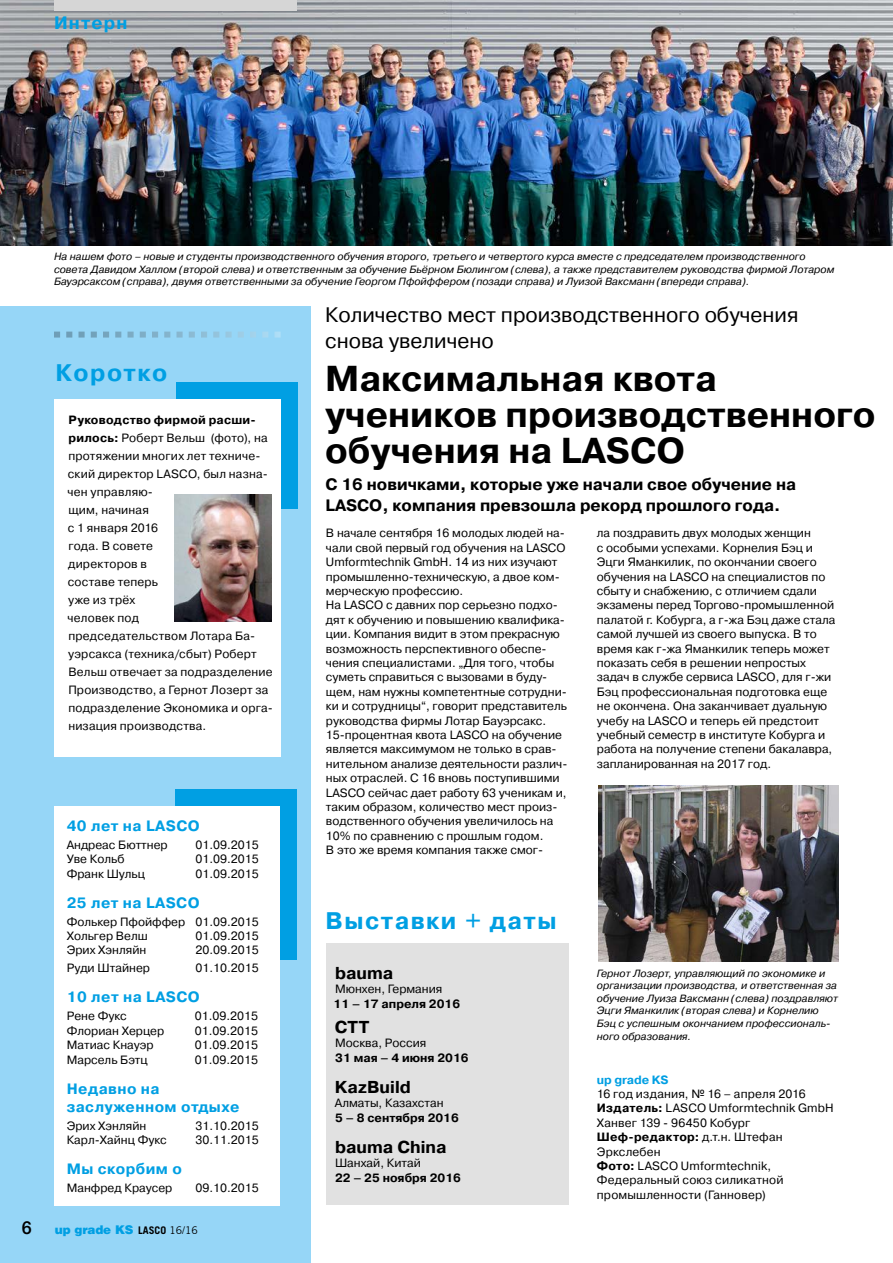
<style>
.page{position:relative;width:893px;height:1263px;background:#fff}
.page>*{position:absolute;margin:0;border:0;box-sizing:border-box;transform-origin:0 0}
.t1{font:700 36px/36px "Pragmatica C";color:#000}
.t2{font:700 24px "Pragmatica C";letter-spacing:.06em;color:#009fe3}
.t3{font:21px/25.2px "Pragmatica C";color:#000}
.t4{font:700 18px "Pragmatica C";letter-spacing:.06em;color:#009fe3}
.t5{font:500 18px "Helvetica Neue";color:#000}
.t6{font:700 17.25px "Pragmatica C";color:#000}
.t7{font:700 16.5px/21px "Pragmatica C";color:#000}
.t8{font:700 15px/18px "Pragmatica C";letter-spacing:.03em;color:#009fe3}
.t9{font:12px/14.4px "Pragmatica C";color:#000}
.t10{font:700 12px "Pragmatica C";color:#000}
.t11{font:900 12px "Helvetica";letter-spacing:-.01em;color:#009fe3}
.t12{font:700 12px "Pragmatica C";letter-spacing:-.01em;color:#009fe3}
.t13{font:italic 10.5px/12.6px "Pragmatica C";color:#000}
.s1{font-weight:700}
.s2{font-family:"Trade Gothic";font-weight:700;font-size:10.5px;color:#000}
.s3{font-family:"Trade Gothic";font-weight:400;font-size:10.5px;color:#000}
</style>
<div class="page">
<div style="left:0;top:306px;width:310px;height:957px;background:#96d6f7"></div>
<div style="left:326px;top:943px;width:242px;height:261px;background:#e1e1e1"></div>
<div style="left:175px;top:789px;width:121px;height:170px;background:#009fe3"></div>
<div style="left:54px;top:806px;width:226px;height:400px;background:#fff"></div>
<div style="left:176px;top:382px;width:121px;height:126px;background:#009fe3"></div>
<div style="left:54px;top:399px;width:227px;height:357px;background:#fff"></div>
<img style="left:0;top:0;width:893px;height:245px">
<img style="left:598px;top:785px;width:241px;height:177px">
<img style="left:175px;top:495px;width:96px;height:126px">
<div style="left:54px;top:0;width:242px;height:11px;background:#d6d6d6"></div>
<svg style="left:54px;top:332px;width:227px;height:6px"></svg>
<h3 class="t4" style="left:54px;top:13px;width:75px">Интерн</h3>
<h3 class="t5" style="left:22px;top:1217px;width:12px">6</h3>
<p class="t13" style="left:54px;top:250px;width:782px">На нашем фото – новые и студенты производственного обучения второго, третьего и четвертого курса вместе с председателем производственного совета Давидом Халлом (второй слева) и ответственным за обучение Бьёрном Бюлингом (слева), а также представителем руководства фирмой Лотаром<br>Бауэрсаксом (справа), двумя ответственными за обучение Георгом Пфойффером (позади справа) и Луизой Ваксманн (впереди справа).</p>
<h3 class="t3" style="left:325px;top:303px;width:475px">Количество мест производственного обучения снова увеличено</h3>
<h1 class="t1" style="left:325px;top:361px;width:552px">Максимальная квота учеников производственного обучения на LASCO</h1>
<h3 class="t7" style="left:325px;top:474px;width:472px">С 16 новичками, которые уже начали свое обучение на<br>LASCO, компания превзошла рекорд прошлого года.</h3>
<p class="t9" style="left:326px;top:526px;width:243px">В начале сентября 16 молодых людей на&shy;чали свой первый год обучения на LASCO Umformtechnik GmbH. 14 из них изучают промышленно-техническую, а двое ком&shy;мерческую профессию.<br>На LASCO с давних пор серьезно подхо&shy;дят к обучению и повышению квалифика&shy;ции. Компания видит в этом прекрасную возможность перспективного обеспе&shy;чения специалистами. „Для того, чтобы суметь справиться с вызовами в буду&shy;щем, нам нужны компетентные сотрудни&shy;ки и сотрудницы“, говорит представитель руководства фирмы Лотар Бауэрсакс.<br>15-процентная квота LASCO на обучение является максимумом не только в срав&shy;нительном анализе деятельности различ&shy;ных отраслей. С 16 вновь поступившими LASCO сейчас дает работу 63 ученикам и, таким образом, количество мест произ&shy;водственного обучения увеличилось на 10% по сравнению с прошлым годом.<br>В это же время компания также смог-</p>
<p class="t9" style="left:597px;top:526px;width:240px">ла поздравить двух молодых женщин<br>с особыми успехами. Корнелия Бэц и Эцги Яманкилик, по окончании своего обучения на LASCO на специалистов по сбыту и снабжению, с отличием сдали экзамены перед Торгово-промышленной палатой г. Кобурга, а г-жа Бэц даже стала самой лучшей из своего выпуска. В то время как г-жа Яманкилик теперь может показать себя в решении непростых задач в службе сервиса LASCO, для г-жи Бэц профессиональная подготовка еще не окончена. Она заканчивает дуальную учебу на LASCO и теперь ей предстоит учебный семестр в институте Кобурга и работа на получение степени бакалавра, запланированная на 2017 год.</p>
<h2 class="t2" style="left:56px;top:359px;width:113px">Коротко</h2>
<p class="t9" style="left:68px;top:411px;width:207px;line-height:18px"><span class="s1">Руководство фирмой расши&shy;рилось:</span> Роберт Вельш (фото), на протяжении многих лет техниче&shy;ский директор LASCO, был назна&shy;чен управляю-<br>щим, начиная<br>с 1 января 2016<br>года. В совете<br>директоров в<br>составе теперь<br>уже из трёх<br>человек под<br>председательством Лотара Ба&shy;уэрсакса (техника/сбыт) Роберт<br>Вельш отвечает за подразделение<br>Производство, а Гернот Лозерт за подразделение Экономика и орга&shy;низация производства.</p>
<p class="t8" style="left:67px;top:817px;width:134px">40 лет на LASCO</p>
<p class="t9" style="left:67px;top:837px;width:102px">Андреас Бюттнер</p>
<p class="t9" style="left:196px;top:837px;width:65px">01.09.2015</p>
<p class="t9" style="left:67px;top:852px;width:59px">Уве Кольб</p>
<p class="t9" style="left:196px;top:852px;width:65px">01.09.2015</p>
<p class="t9" style="left:67px;top:866px;width:80px">Франк Шульц</p>
<p class="t9" style="left:196px;top:866px;width:65px">01.09.2015</p>
<p class="t8" style="left:67px;top:893px;width:134px">25 лет на LASCO</p>
<p class="t9" style="left:67px;top:914px;width:193px">Фолькер Пфойффер 01.09.2015<br>Хольгер Велш</p>
<h2 class="t2" style="left:325px;top:907px;width:233px">Выставки + даты</h2>
<p class="t9" style="left:196px;top:929px;width:65px">01.09.2015</p>
<p class="t9" style="left:67px;top:943px;width:81px">Эрих Хэнляйн</p>
<p class="t9" style="left:196px;top:943px;width:65px">20.09.2015</p>
<p class="t9" style="left:67px;top:961px;width:85px">Руди Штайнер</p>
<p class="t9" style="left:196px;top:961px;width:65px">01.10.2015</p>
<p class="t8" style="left:67px;top:988px;width:135px">10 лет на LASCO</p>
<p class="t9" style="left:67px;top:1009px;width:62px">Рене Фукс</p>
<p class="t9" style="left:195px;top:1009px;width:65px">01.09.2015</p>
<p class="t9" style="left:67px;top:1023px;width:99px">Флориан Херцер</p>
<p class="t9" style="left:195px;top:1023px;width:65px">01.09.2015</p>
<p class="t9" style="left:67px;top:1038px;width:88px">Матиас Кнауэр</p>
<p class="t9" style="left:195px;top:1038px;width:65px">01.09.2015</p>
<p class="t9" style="left:67px;top:1052px;width:82px">Марсель Бэтц</p>
<p class="t9" style="left:195px;top:1052px;width:65px">01.09.2015</p>
<p class="t8" style="left:67px;top:1079px;width:174px">Недавно на заслуженном отдыхе</p>
<p class="t9" style="left:67px;top:1118px;width:81px">Эрих Хэнляйн</p>
<p class="t9" style="left:196px;top:1118px;width:65px">31.10.2015</p>
<p class="t9" style="left:67px;top:1133px;width:102px">Карл-Хайнц Фукс</p>
<p class="t9" style="left:196px;top:1133px;width:65px">30.11.2015</p>
<p class="t8" style="left:67px;top:1160px;width:117px">Мы скорбим о</p>
<p class="t9" style="left:67px;top:1181px;width:107px">Манфред Краусер</p>
<p class="t9" style="left:196px;top:1181px;width:65px">09.10.2015</p>
<p class="t11" style="left:55px;top:1222px;width:145px">up grade KS <span class="s2">LASCO</span> <span class="s3">16/16</span></p>
<h3 class="t6" style="left:335px;top:963px;width:60px">bauma</h3>
<p class="t9" style="left:335px;top:982px;width:109px">Мюнхен, Германия</p>
<p class="t10" style="left:334px;top:997px;width:128px">11 – 17 апреля 2016</p>
<h3 class="t6" style="left:335px;top:1017px;width:36px">CTT</h3>
<p class="t9" style="left:335px;top:1036px;width:93px">Москва, Россия</p>
<p class="t10" style="left:335px;top:1051px;width:135px">31 мая – 4 июня 2016</p>
<h3 class="t6" style="left:335px;top:1077px;width:77px">KazBuild</h3>
<p class="t9" style="left:335px;top:1096px;width:110px">Алматы, Казахстан</p>
<p class="t10" style="left:335px;top:1111px;width:125px">5 – 8 сентября 2016</p>
<h3 class="t6" style="left:335px;top:1137px;width:113px">bauma China</h3>
<p class="t9" style="left:335px;top:1156px;width:87px">Шанхай, Китай</p>
<p class="t10" style="left:335px;top:1171px;width:128px">22 – 25 ноября 2016</p>
<p class="t13" style="left:597px;top:967px;width:243px">Гернот Лозерт, управляющий по экономике и организации производства, и ответственная за обучение Луиза Ваксманн (слева) поздравляют Эцги Яманкилик (вторая слева) и Корнелию Бэц с успешным окончанием профессиональ&shy;ного образования.</p>
<p class="t12" style="left:597px;top:1073px;width:73px">up grade KS</p>
<p class="t9" style="left:597px;top:1087px;width:238px">16 год издания, № 16 – апреля 2016<br><span class="s1">Издатель:</span> LASCO Umformtechnik GmbH<br>Ханвег 139 - 96450 Кобург<br><span class="s1">Шеф-редактор:</span> д.т.н. Штефан<br>Эркслебен<br><span class="s1">Фото:</span> LASCO Umformtechnik,<br>Федеральный союз силикатной промышленности (Ганновер)</p>
</div>
